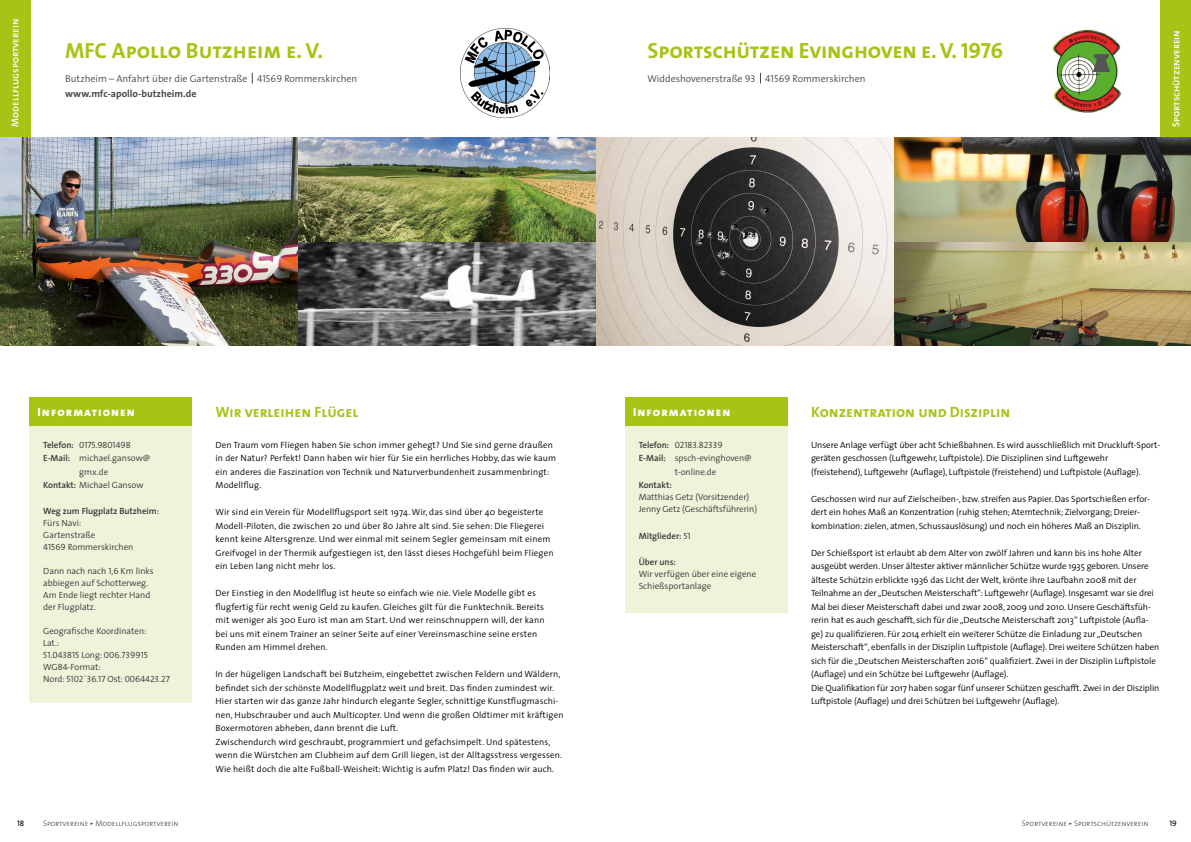
<style>
.page{position:relative;width:1191px;height:842px;background:#fff}
.page>*{position:absolute;margin:0;border:0;box-sizing:border-box;transform-origin:0 0}
.t1{font:22px "The Sans Bold Caps";letter-spacing:-.01em;color:#a8c316}
.t2{font:15px "The Sans Bold Caps";color:#a8c316}
.t3{font:12px "The Sans Extra Bold Caps";letter-spacing:.09em;color:#fff}
.t4{font:300 10px/15px "The Sans";color:#4a4a49}
.t5{font:10px "The Sans Semi Bold Caps";color:#fff}
.t6{font:300 9px/13.5px "The Sans";color:#000}
.t7{font:300 9px/12px "The Sans";color:#373636}
.t8{font:9px "The Sans Semi Light Caps";color:#373636}
.t9{font:600 9px "The Sans";letter-spacing:-.005em;color:#373636}
.t10{font:8px "The Sans Light Caps";letter-spacing:-.015em;color:#4a4a49}
.t11{font:8px "The Sans Caps";color:#000}
.s1{font-family:"The Sans Semi Light Caps";font-weight:400}
.s2{font-weight:700}
.s3{font-family:"The Sans";font-weight:600}
.s4{font-weight:600}
.s5{font-family:"The Sans";font-weight:300}
</style>
<div class="page">
<div style="left:0;top:0;width:30px;height:137px;background:#a8c316"></div>
<div style="left:30px;top:398px;width:162px;height:305px;background:#eff3da"></div>
<div style="left:30px;top:398px;width:162px;height:28px;background:#a8c316"></div>
<div style="left:1160px;top:0;width:31px;height:137px;background:#a8c316"></div>
<div style="left:625px;top:398px;width:162px;height:214px;background:#eff3da"></div>
<div style="left:625px;top:398px;width:162px;height:28px;background:#a8c316"></div>
<img style="left:893px;top:242px;width:298px;height:104px">
<img style="left:893px;top:137px;width:298px;height:105px">
<svg style="left:595px;top:137px;width:298px;height:209px;background:#a09b95"></svg>
<svg style="left:298px;top:242px;width:297px;height:104px;background:#6b6b6b"></svg>
<img style="left:298px;top:137px;width:297px;height:105px">
<img style="left:0;top:137px;width:298px;height:209px">
<img style="left:460px;top:29px;width:89px;height:88px">
<img style="left:1053px;top:30px;width:67px;height:82px">
<p class="t5" style="left:7px;top:127px;width:109px;rotate:-90deg">Modellf lugsportverein</p>
<h1 class="t1" style="left:65px;top:33px;width:259px">MFC Apollo Butzheim e. V.</h1>
<p class="t4" style="left:65px;top:70px;width:294px">Butzheim – Anfahrt über die Gartenstraße <span class="s1">41569</span> Rommerskirchen <span class="s2">www.mfc-apollo-butzheim.de</span></p>
<h1 class="t1" style="left:647px;top:33px;width:357px">Sportschützen Evinghoven e. V. 1976</h1>
<p class="t4" style="left:647px;top:70px;width:219px">Widdeshovenerstraße <span class="s1">93 41569</span> Rommerskirchen</p>
<p class="t5" style="left:1167px;top:127px;width:98px;rotate:-90deg">Sportschützenverein</p>
<h3 class="t3" style="left:38px;top:401px;width:99px">Informationen</h3>
<h2 class="t2" style="left:215px;top:399px;width:144px">Wir verleihen Flügel</h2>
<p class="t8" style="left:43px;top:437px;width:89px"><span class="s3">Telefon:</span> 0175.9801498</p>
<p class="t7" style="left:43px;top:452px;width:109px"><span class="s4">E-Mail:</span> michael.gansow@</p>
<p class="t7" style="left:79px;top:465px;width:31px">gmx.de</p>
<p class="t7" style="left:43px;top:479px;width:102px"><span class="s4">Kontakt:</span> Michael Gansow</p>
<p class="t9" style="left:43px;top:503px;width:117px">Weg zum Flugplatz Butzheim:</p>
<p class="t7" style="left:43px;top:516px;width:92px">Fürs Navi:<br>Gartenstraße<br><span class="s1">41569</span> Rommerskirchen</p>
<p class="t7" style="left:43px;top:564px;width:112px">Dann nach nach <span class="s1">1,6</span> Km links abbiegen auf Schotterweg.<br>Am Ende liegt rechter Hand der Flugplatz.</p>
<p class="t7" style="left:43px;top:624px;width:105px">Geografische Koordinaten:<br>Lat.:</p>
<p class="t8" style="left:43px;top:647px;width:106px">51.043815 <span class="s5">Long:</span> 006.739915</p>
<p class="t7" style="left:43px;top:660px;width:59px"><span class="s1">WG84</span>-Format:</p>
<p class="t8" style="left:43px;top:671px;width:128px"><span class="s5">Nord:</span> 5102`36.17 <span class="s5">Ost:</span> 0064423.27</p>
<p class="t6" style="left:215px;top:437px;width:342px">Den Traum vom Fliegen haben Sie schon immer gehegt? Und Sie sind gerne draußen in der Natur? Perfekt! Dann haben wir hier für Sie ein herrliches Hobby, das wie kaum ein anderes die Faszination von Technik und Naturverbundenheit zusammenbringt:<br>Modellflug.</p>
<p class="t6" style="left:215px;top:505px;width:339px">Wir sind ein Verein für Modellflugsport seit 1974. Wir, das sind über 40 begeisterte Modell-Piloten, die zwischen 20 und über 80 Jahre alt sind. Sie sehen: Die Fliegerei kennt keine Altersgrenze. Und wer einmal mit seinem Segler gemeinsam mit einem Greifvogel in der Thermik aufgestiegen ist, den lässt dieses Hochgefühl beim Fliegen ein Leben lang nicht mehr los.</p>
<p class="t6" style="left:215px;top:586px;width:330px">Der Einstieg in den Modellflug ist heute so einfach wie nie. Viele Modelle gibt es flugfertig für recht wenig Geld zu kaufen. Gleiches gilt für die Funktechnik. Bereits mit weniger als 300 Euro ist man am Start. Und wer reinschnuppern will, der kann bei uns mit einem Trainer an seiner Seite auf einer Vereinsmaschine seine ersten Runden am Himmel drehen.</p>
<p class="t6" style="left:215px;top:667px;width:349px">In der hügeligen Landschaft bei Butzheim, eingebettet zwischen Feldern und Wäldern, befindet sich der schönste Modellflugplatz weit und breit. Das finden zumindest wir.<br>Hier starten wir das ganze Jahr hindurch elegante Segler, schnittige Kunstflugmaschi&shy;nen, Hubschrauber und auch Multicopter. Und wenn die großen Oldtimer mit kräftigen Boxermotoren abheben, dann brennt die Luft.<br>Zwischendurch wird geschraubt, programmiert und gefachsimpelt. Und spätestens, wenn die Würstchen am Clubheim auf dem Grill liegen, ist der Alltagsstress vergessen.<br>Wie heißt doch die alte Fußball-Weisheit: Wichtig is aufm Platz! Das finden wir auch.</p>
<h3 class="t3" style="left:633px;top:401px;width:99px">Informationen</h3>
<p class="t8" style="left:639px;top:437px;width:85px"><span class="s3">Telefon:</span> 02183.82339</p>
<p class="t7" style="left:639px;top:451px;width:114px;line-height:13.5px;text-align:center"><span class="s4">E-Mail:</span> spsch-evinghoven@ t-online.de</p>
<p class="t9" style="left:639px;top:477px;width:35px">Kontakt:</p>
<p class="t7" style="left:639px;top:491px;width:120px">Matthias Getz (Vorsitzender)<br>Jenny Getz (Geschäftsführerin)</p>
<p class="t9" style="left:639px;top:528px;width:53px">Mitglieder: <span class="s1">51</span></p>
<p class="t9" style="left:639px;top:554px;width:39px">Über uns:</p>
<p class="t7" style="left:639px;top:567px;width:119px">Wir verfügen über eine eigene<br>Schießsportanlage</p>
<h2 class="t2" style="left:811px;top:399px;width:201px">Konzentration und Disziplin</h2>
<p class="t6" style="left:811px;top:437px;width:351px">Unsere Anlage verfügt über acht Schießbahnen. Es wird ausschließlich mit Druckluft-Sport&shy;geräten geschossen (Luftgewehr, Luftpistole). Die Disziplinen sind Luftgewehr (freistehend), Luftgewehr (Auflage), Luftpistole (freistehend) und Luftpistole (Auflage).</p>
<p class="t6" style="left:811px;top:491px;width:340px">Geschossen wird nur auf Zielscheiben-, bzw. streifen aus Papier. Das Sportschießen erfor&shy;dert ein hohes Maß an Konzentration (ruhig stehen; Atemtechnik; Zielvorgang; Dreier&shy;kombination: zielen, atmen, Schussauslösung) und noch ein höheres Maß an Disziplin.</p>
<p class="t6" style="left:811px;top:545px;width:350px">Der Schießsport ist erlaubt ab dem Alter von zwölf Jahren und kann bis ins hohe Alter ausgeübt werden. Unser ältester aktiver männlicher Schütze wurde 1935 geboren. Unsere älteste Schützin erblickte 1936 das Licht der Welt, krönte ihre Laufbahn 2008 mit der Teilnahme an der „Deutschen Meisterschaft“: Luftgewehr (Auflage). Insgesamt war sie drei Mal bei dieser Meisterschaft dabei und zwar 2008, 2009 und 2010. Unsere Geschäftsfüh&shy;rerin hat es auch geschafft, sich für die „Deutsche Meisterschaft 2013“ Luftpistole (Aufla&shy;ge) zu qualifizieren. Für 2014 erhielt ein weiterer Schütze die Einladung zur „Deutschen Meisterschaft“, ebenfalls in der Disziplin Luftpistole (Auflage). Drei weitere Schützen haben sich für die „Deutschen Meisterschaften 2016“ qualifiziert. Zwei in der Disziplin Luftpistole (Auflage) und ein Schütze bei Luftgewehr (Auflage).<br>Die Qualifikation für 2017 haben sogar fünf unserer Schützen geschafft. Zwei in der Disziplin Luftpistole (Auflage) und drei Schützen bei Luftgewehr (Auflage).</p>
<p class="t10" style="left:43px;top:816px;width:137px">Sportvereine &gt; Modellf lugsportverein</p>
<p class="t10" style="left:1022px;top:816px;width:128px">Sportvereine &gt; Sportschützenverein</p>
<p class="t11" style="left:17px;top:816px;width:9px">18</p>
<p class="t11" style="left:1169px;top:816px;width:9px">19</p>
</div>
